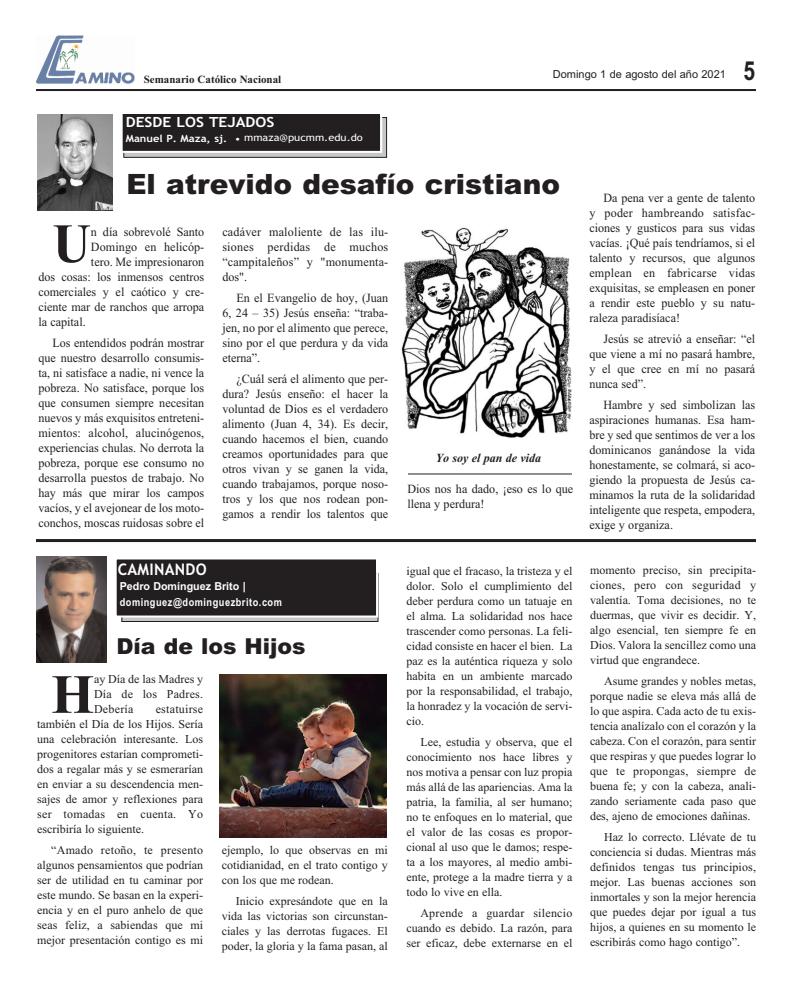
<style>
.page{position:relative;width:792px;height:1008px;background:#fff}
.page>*{position:absolute;margin:0;border:0;box-sizing:border-box;transform-origin:0 0}
.t1{font:700 55.3px "Times New Roman";color:#231f20}
.t2{font:900 28px "Arial";color:#231f20}
.t3{font:700 26.2px "Arial";color:#231f20;scale:.8 1}
.t4{font:900 22px "Arial";color:#231f20}
.t5{font:700 16px "Trebuchet MS";letter-spacing:.015em;color:#fff}
.t6{font:700 14px "Trebuchet MS";color:#fff;scale:1.11 1}
.t7{font:12.5px/15px "Times New Roman";color:#231f20;text-align:justify}
.t8{font:italic 700 12.4px "Times New Roman";color:#231f20}
.t9{font:12px/15px "Times New Roman";color:#231f20;text-align:justify}
.t10{font:700 11px/15.1px "Arial";letter-spacing:.055em;color:#fff}
.t11{font:11px "Arial";color:#231f20}
.t12{font:700 11px "Times New Roman";color:#231f20}
.t13{font:10px "Trebuchet MS";color:#fff;scale:1.11 1}
.s1{font-weight:700}
</style>
<div class="page">
<div style="left:122px;top:573px;width:256px;height:49px;background:#c5c6c8"></div>
<div style="left:122px;top:573px;width:256px;height:49px;border:1px solid #231f20"></div>
<img style="left:37px;top:36px;width:98px;height:48px">
<hr style="left:36px;top:89px;width:720px;height:2px;background:#231f20">
<div style="left:124px;top:118px;width:263px;height:39px;background:#c5c6c8"></div>
<div style="left:124px;top:117px;width:263px;height:41px;border:1px solid #231f20"></div>
<img style="left:37px;top:115px;width:76px;height:95px">
<div style="left:123px;top:114px;width:257px;height:37px;background:#231f20"></div>
<div style="left:121px;top:112px;width:261px;height:41px;border:2px solid #fff"></div>
<img style="left:402px;top:227px;width:170px;height:211px">
<hr style="left:408px;top:473px;width:164px;height:1px;background:#231f20">
<img style="left:37px;top:556px;width:69px;height:106px">
<div style="left:117px;top:559px;width:259px;height:57px;background:#231f20"></div>
<div style="left:115px;top:557px;width:263px;height:61px;border:2px solid #fff"></div>
<hr style="left:36px;top:539px;width:720px;height:3px;background:#231f20">
<img style="left:220px;top:674px;width:167px;height:163px">
<p class="t12" style="left:144px;top:72px;width:139px">Semanario Católico Nacional</p>
<p class="t11" style="left:553px;top:67px;width:175px">Domingo 1 de agosto del año 2021</p>
<h3 class="t3" style="left:744px;top:56px;width:16px">5</h3>
<p class="t6" style="left:126px;top:114px;width:136px">DESDE LOS TEJADOS</p>
<p class="t13" style="left:126px;top:132px;width:215px"><span class="s1">Manuel P. Maza, sj.</span> • mmaza@pucmm.edu.do</p>
<h2 class="t2" style="left:126px;top:168px;width:435px">El atrevido desafío cristiano</h2>
<h1 class="t1" style="left:52px;top:211px;width:40px">U</h1>
<p class="t7" style="left:91px;top:224px;width:115px">n día sobrevolé Santo</p>
<p class="t7" style="left:91px;top:239px;width:115px">Domingo en helicóp-</p>
<p class="t7" style="left:91px;top:254px;width:115px">tero. Me impresionaron</p>
<p class="t7" style="left:38px;top:269px;width:167px">dos cosas: los inmensos centros</p>
<p class="t7" style="left:38px;top:284px;width:168px">comerciales y el caótico y cre-</p>
<p class="t7" style="left:38px;top:299px;width:167px">ciente mar de ranchos que arropa</p>
<p class="t7" style="left:38px;top:314px;width:49px">la capital.</p>
<p class="t7" style="left:38px;top:335px;width:168px;text-indent:14px">Los entendidos podrán mostrar que nuestro desarrollo consumis&shy;ta, ni satisface a nadie, ni vence la pobreza. No satisface, porque los que consumen siempre necesitan nuevos y más exquisitos entreteni&shy;mientos: alcohol, alucinógenos, experiencias chulas. No derrota la pobreza, porque ese consumo no desarrolla puestos de trabajo. No hay más que mirar los campos vacíos, y el avejonear de los moto&shy;conchos, moscas ruidosas sobre el</p>
<p class="t7" style="left:222px;top:224px;width:168px">cadáver maloliente de las ilu&shy;siones perdidas de muchos “campitaleños” y "monumenta&shy;dos".</p>
<p class="t7" style="left:222px;top:290px;width:168px;text-indent:14px">En el Evangelio de hoy, (Juan 6, 24 – 35) Jesús enseña: “traba&shy;jen, no por el alimento que perece, sino por el que perdura y da vida eterna”.</p>
<p class="t7" style="left:222px;top:371px;width:168px;text-indent:14px">¿Cuál será el alimento que per&shy;dura? Jesús enseño: el hacer la voluntad de Dios es el verdadero alimento (Juan 4, 34). Es decir, cuando hacemos el bien, cuando creamos oportunidades para que otros vivan y se ganen la vida, cuando trabajamos, porque noso&shy;tros y los que nos rodean pon&shy;gamos a rendir los talentos que</p>
<h3 class="t5" style="left:118px;top:561px;width:91px">CAMINANDO</h3>
<p class="t10" style="left:120px;top:579px;width:164px">Pedro Domínguez Brito | dominguez@dominguezbrito.com</p>
<h3 class="t4" style="left:116px;top:633px;width:191px">Día de los Hijos</h3>
<h1 class="t1" style="left:51px;top:661px;width:44px">H</h1>
<p class="t9" style="left:94px;top:671px;width:111px">ay Día de las Madres y Día de los Padres.<br>Debería</p>
<p class="t9" style="left:37px;top:701px;width:168px;text-indent:119px">estatuirse también el Día de los Hijos. Sería una celebración interesante. Los progenitores estarían comprometi&shy;dos a regalar más y se esmerarían en enviar a su descendencia men&shy;sajes de amor y reflexiones para ser tomadas en cuenta. Yo escribiría lo siguiente.</p>
<p class="t9" style="left:37px;top:842px;width:168px;text-indent:14px">“Amado retoño, te presento algunos pensamientos que podrían ser de utilidad en tu caminar por este mundo. Se basan en la experi&shy;encia y en el puro anhelo de que seas feliz, a sabiendas que mi mejor presentación contigo es mi</p>
<p class="t9" style="left:222px;top:843px;width:168px">ejemplo, lo que observas en mi cotidianidad, en el trato contigo y con los que me rodean.</p>
<p class="t9" style="left:222px;top:894px;width:168px;text-indent:14px">Inicio expresándote que en la vida las victorias son circunstan&shy;ciales y las derrotas fugaces. El poder, la gloria y la fama pasan, al</p>
<p class="t8" style="left:436px;top:450px;width:107px">Yo soy el pan de vida</p>
<p class="t7" style="left:407px;top:481px;width:168px">Dios nos ha dado, ¡eso es lo que llena y perdura!</p>
<p class="t9" style="left:406px;top:563px;width:168px">igual que el fracaso, la tristeza y el dolor. Solo el cumplimiento del deber perdura como un tatuaje en el alma. La solidaridad nos hace trascender como personas. La feli&shy;cidad consiste en hacer el bien. La paz es la auténtica riqueza y solo habita en un ambiente marcado por la responsabilidad, el trabajo, la honradez y la vocación de servi&shy;cio.</p>
<p class="t9" style="left:406px;top:734px;width:168px;text-indent:14px">Lee, estudia y observa, que el conocimiento nos hace libres y nos motiva a pensar con luz propia más allá de las apariencias. Ama la patria, la familia, al ser humano; no te enfoques en lo material, que el valor de las cosas es propor&shy;cional al uso que le damos; respe&shy;ta a los mayores, al medio ambi&shy;ente, protege a la madre tierra y a todo lo vive en ella.</p>
<p class="t9" style="left:406px;top:905px;width:168px;text-indent:14px">Aprende a guardar silencio cuando es debido. La razón, para ser eficaz, debe externarse en el</p>
<p class="t7" style="left:589px;top:190px;width:168px;text-indent:14px">Da pena ver a gente de talento y poder hambreando satisfac&shy;ciones y gusticos para sus vidas vacías. ¡Qué país tendríamos, si el talento y recursos, que algunos emplean en fabricarse vidas exquisitas, se empleasen en poner a rendir este pueblo y su natu&shy;raleza paradisíaca!</p>
<p class="t7" style="left:589px;top:331px;width:168px;text-indent:14px">Jesús se atrevió a enseñar: “el que viene a mí no pasará hambre, y el que cree en mí no pasará nunca sed”.</p>
<p class="t7" style="left:589px;top:397px;width:168px;text-indent:14px">Hambre y sed simbolizan las aspiraciones humanas. Esa ham&shy;bre y sed que sentimos de ver a los dominicanos ganándose la vida honestamente, se colmará, si aco&shy;giendo la propuesta de Jesús ca&shy;minamos la ruta de la solidaridad inteligente que respeta, empodera, exige y organiza.</p>
<p class="t9" style="left:590px;top:563px;width:168px">momento preciso, sin precipita&shy;ciones, pero con seguridad y valentía. Toma decisiones, no te duermas, que vivir es decidir. Y, algo esencial, ten siempre fe en Dios. Valora la sencillez como una virtud que engrandece.</p>
<p class="t9" style="left:590px;top:674px;width:168px;text-indent:14px">Asume grandes y nobles metas, porque nadie se eleva más allá de lo que aspira. Cada acto de tu exis&shy;tencia analízalo con el corazón y la cabeza. Con el corazón, para sentir que respiras y que puedes lograr lo que te propongas, siempre de buena fe; y con la cabeza, anali&shy;zando seriamente cada paso que des, ajeno de emociones dañinas.</p>
<p class="t9" style="left:590px;top:830px;width:168px;text-indent:14px">Haz lo correcto. Llévate de tu conciencia si dudas. Mientras más definidos tengas tus principios, mejor. Las buenas acciones son inmortales y son la mejor herencia que puedes dejar por igual a tus hijos, a quienes en su momento le escribirás como hago contigo”.</p>
</div>
